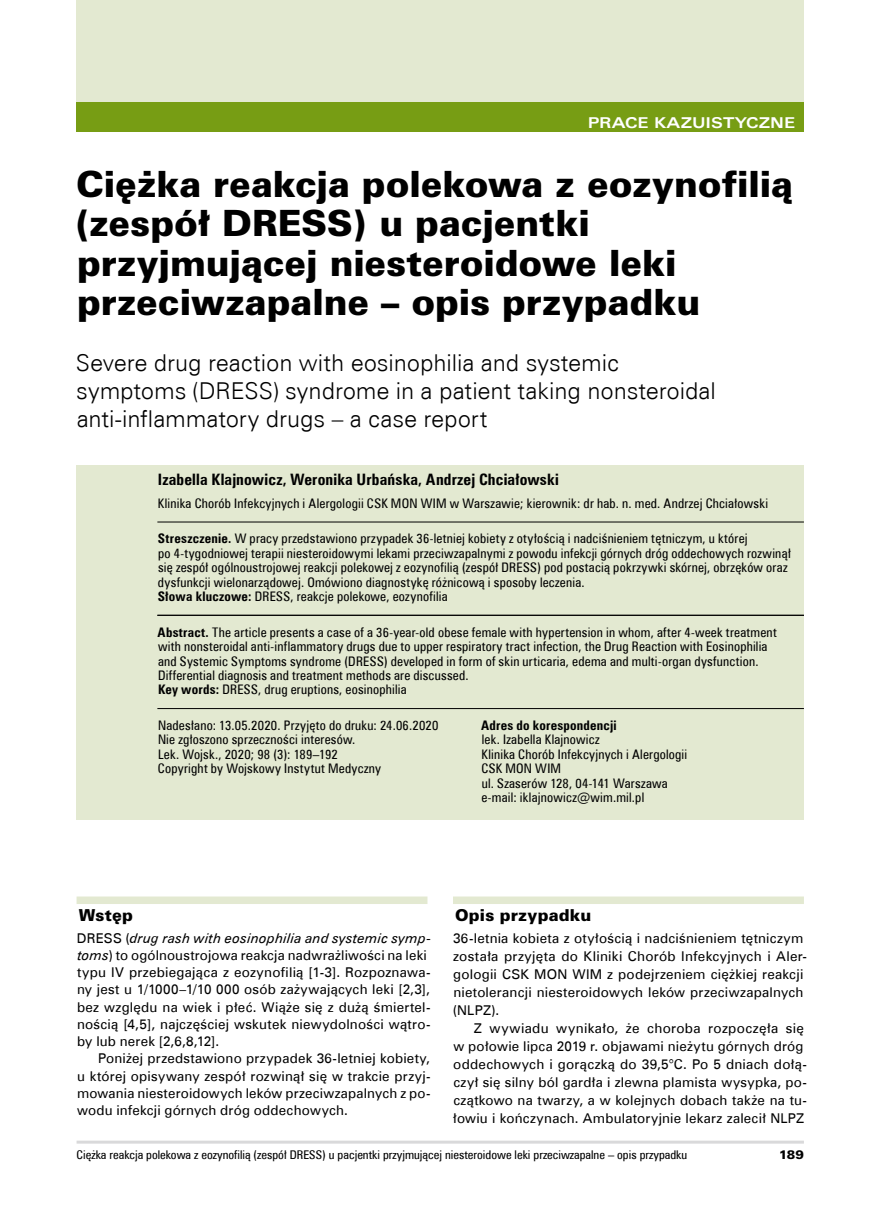
<style>
.page{position:relative;width:872px;height:1212px;background:#fff}
.page>*{position:absolute;margin:0;border:0;box-sizing:border-box;transform-origin:0 0}
.t1{font:33px/39.6px "Zurich Blk PL";letter-spacing:-.005em;color:#000}
.t2{font:23.25px/27.9px "Zurich Lt EU Normal";letter-spacing:-.005em;color:#000}
.t3{font:15.75px "Zurich Cn EU Bold";letter-spacing:.01em;color:#000}
.t4{font:15px "Zurich Blk PL";letter-spacing:.01em;color:#000}
.t5{font:15px "Zurich Ex EU Bold";letter-spacing:.01em;color:#fff}
.t6{font:13.5px/17.2px "Zurich EU";letter-spacing:.015em;color:#000}
.t7{font:13.2px/14.4px "Zurich Cn EU Normal";letter-spacing:.015em;color:#000}
.t8{font:13.2px "Zurich Cn EU Bold";letter-spacing:.015em;color:#000}
.t9{font:12px "Zurich Cn EU Normal";color:#000;scale:1.04 1}
.t10{font:11.25px "Zurich Blk PL";color:#000;scale:1.04 1}
.s1{font-family:"Zurich Cn EU Bold"}
.s2{font-style:italic}
</style>
<div class="page">
<div style="left:77px;top:0;width:727px;height:132px;background:#e3e9d1"></div>
<hr style="left:77px;top:1140px;width:727px;height:3px;background:#d9d9da">
<div style="left:77px;top:102px;width:727px;height:30px;background:#779d14"></div>
<div style="left:77px;top:896px;width:350px;height:8px;background:#e3e9d1"></div>
<div style="left:453px;top:896px;width:351px;height:8px;background:#e3e9d1"></div>
<div style="left:77px;top:465px;width:727px;height:355px;background:#e3e9d1"></div>
<hr style="left:157px;top:522px;width:647px;height:1px;background:#000">
<hr style="left:157px;top:615px;width:647px;height:1px;background:#000">
<hr style="left:157px;top:708px;width:647px;height:1px;background:#000">
<p class="t5" style="left:588px;top:113px;width:209px">PRACE KAZUISTYCZNE</p>
<h1 class="t1" style="left:75px;top:164px;width:719px">Ciężka reakcja polekowa z eozynofilią (zespół DRESS) u pacjentki przyjmującej niesteroidowe leki przeciwzapalne – opis przypadku</h1>
<h2 class="t2" style="left:76px;top:349px;width:641px">Severe drug reaction with eosinophilia and systemic symptoms (DRESS) syndrome in a patient taking nonsteroidal anti‑inflammatory drugs – a case report</h2>
<p class="t3" style="left:158px;top:469px;width:402px">Izabella Klajnowicz, Weronika Urbańska, Andrzej Chciałowski</p>
<p class="t7" style="left:158px;top:496px;width:611px">Klinika Chorób Infekcyjnych i Alergologii CSK MON WIM w Warszawie; kierownik: dr hab. n. med. Andrzej Chciałowski</p>
<p class="t7" style="left:158px;top:532px;width:634px"><span class="s1">Streszczenie.</span> W pracy przedstawiono przypadek 36‑letniej kobiety z otyłością i nadciśnieniem tętniczym, u której<br>po 4‑tygodniowej terapii niesteroidowymi lekami przeciwzapalnymi z powodu infekcji górnych dróg oddechowych rozwinął się zespół ogólnoustrojowej reakcji polekowej z eozynofilią (zespół DRESS) pod postacią pokrzywki skórnej, obrzęków oraz dysfunkcji wielonarządowej. Omówiono diagnostykę różnicową i sposoby leczenia.<br><span class="s1">Słowa kluczowe:</span> DRESS, reakcje polekowe, eozynofilia</p>
<p class="t7" style="left:157px;top:625px;width:621px"><span class="s1">Abstract.</span> The article presents a case of a 36‑year‑old obese female with hypertension in whom, after 4‑week treatment with nonsteroidal anti‑inflammatory drugs due to upper respiratory tract infection, the Drug Reaction with Eosinophilia and Systemic Symptoms syndrome (DRESS) developed in form of skin urticaria, edema and multi‑organ dysfunction.<br>Differential diagnosis and treatment methods are discussed.<br><span class="s1">Key words:</span> DRESS, drug eruptions, eosinophilia</p>
<p class="t7" style="left:158px;top:718px;width:282px">Nadesłano: 13.05.2020. Przyjęto do druku: 24.06.2020<br>Nie zgłoszono sprzeczności interesów.<br>Lek. Wojsk., 2020; 98 (3): 189–192<br>Copyright by Wojskowy Instytut Medyczny</p>
<p class="t8" style="left:481px;top:717px;width:137px">Adres do korespondencji</p>
<p class="t7" style="left:481px;top:732px;width:207px">lek. Izabella Klajnowicz<br>Klinika Chorób Infekcyjnych i Alergologii<br>CSK MON WIM<br>ul. Szaserów 128, 04-141 Warszawa e‑mail: iklajnowicz@wim.mil.pl</p>
<p class="t4" style="left:79px;top:905px;width:56px">Wstęp</p>
<p class="t6" style="left:77px;top:929px;width:356px">DRESS (<span class="s2">drug rash with eosinophilia and systemic symp&shy;toms</span>) to ogólnoustrojowa reakcja nadwrażliwości na leki typu IV przebiegająca z eozynofilią [1-3]. Rozpoznawa&shy;ny jest u 1/1000–1/10 000 osób zażywających leki [2,3], bez względu na wiek i płeć. Wiąże się z dużą śmiertel&shy;nością [4,5], najczęściej wskutek niewydolności wątro&shy;by lub nerek [2,6,8,12].</p>
<p class="t6" style="left:77px;top:1050px;width:355px;text-align:justify;text-indent:21px">Poniżej przedstawiono przypadek 36‑letniej kobiety, u której opisywany zespół rozwinął się w trakcie przyj&shy;mowania niesteroidowych leków przeciwzapalnych z po&shy;wodu infekcji górnych dróg oddechowych.</p>
<p class="t4" style="left:455px;top:905px;width:137px">Opis przypadku</p>
<p class="t6" style="left:453px;top:929px;width:355px;line-height:18px">36‑letnia kobieta z otyłością i nadciśnieniem tętniczym została przyjęta do Kliniki Chorób Infekcyjnych i Aler&shy;gologii CSK MON WIM z podejrzeniem ciężkiej reakcji nietolerancji niesteroidowych leków przeciwzapalnych (NLPZ).</p>
<p class="t6" style="left:453px;top:1019px;width:355px;line-height:18px;text-indent:21px">Z wywiadu wynikało, że choroba rozpoczęła się w połowie lipca 2019 r. objawami nieżytu górnych dróg oddechowych i gorączką do 39,5°C. Po 5 dniach dołą&shy;czył się silny ból gardła i zlewna plamista wysypka, po&shy;czątkowo na twarzy, a w kolejnych dobach także na tu&shy;łowiu i kończynach. Ambulatoryjnie lekarz zalecił NLPZ</p>
<p class="t9" style="left:77px;top:1147px;width:589px">Ciężka reakcja polekowa z eozynofilią (zespół DRESS) u pacjentki przyjmującej niesteroidowe leki przeciwzapalne – opis przypadku</p>
<p class="t10" style="left:778px;top:1147px;width:26px">189</p>
</div>
